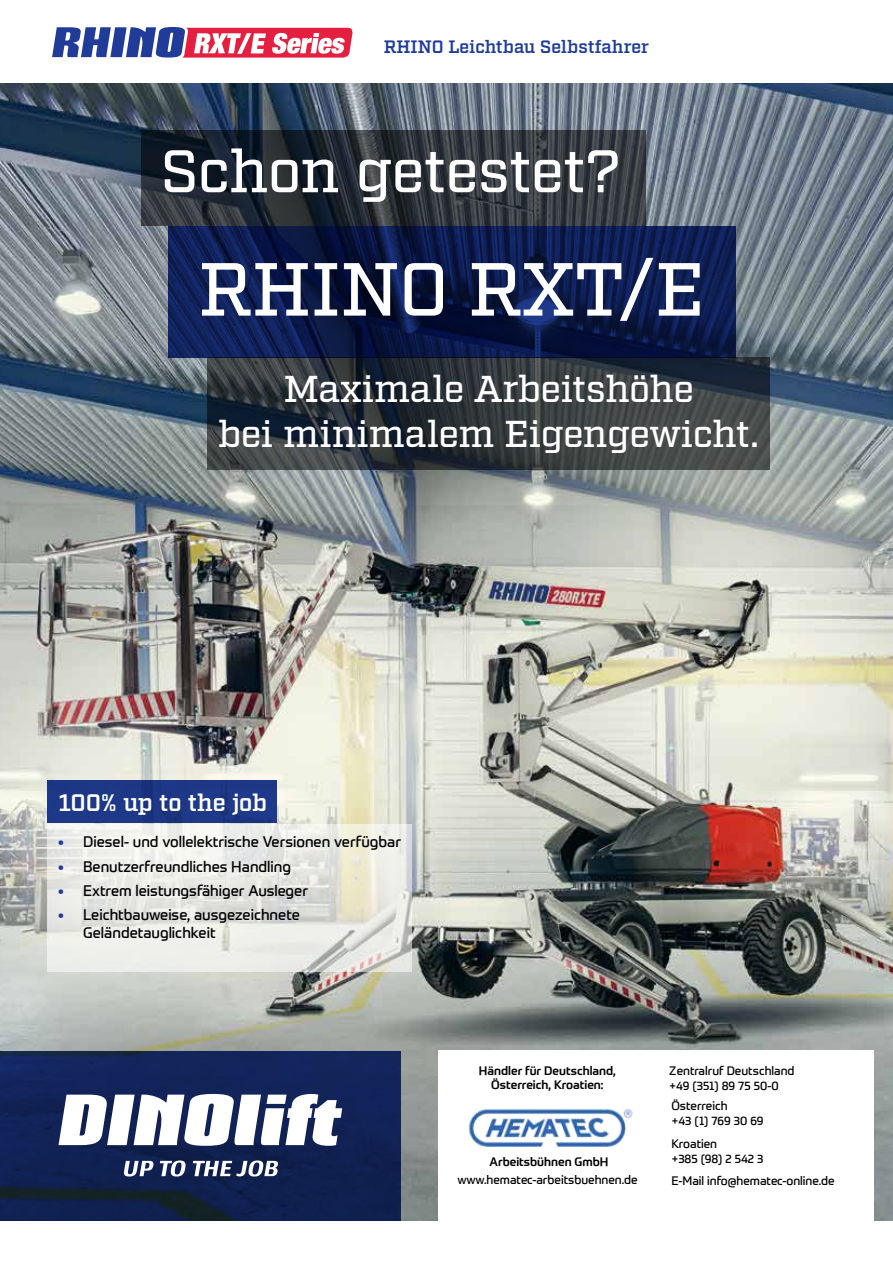
<style>
.page{position:relative;width:893px;height:1263px;background:#fff}
.page>*{position:absolute;margin:0;border:0;box-sizing:border-box;transform-origin:0 0}
.t1{font:500 75px "Factoria";color:#fff}
.t2{font:500 60px "Factoria";letter-spacing:-.01em;color:#fff}
.t3{font:500 37.35px/44.8px "Factoria";letter-spacing:-.01em;color:#fff;text-align:center}
.t4{font:600 23.85px "Factoria";letter-spacing:-.01em;color:#fff}
.t5{font:600 18px "Factoria";color:#203c98}
.t6{font:15px/17.9px "Prometo";color:#000}
.t7{font:12px/15px "Prometo";color:#000}
.t8{font:500 12px/13.5px "Prometo";color:#000;text-align:center}
.s1{font-weight:700;color:#203c98}
</style>
<div class="page">
<img style="left:0;top:84px;width:893px;height:1136px">
<svg style="left:0;top:1051px;width:401px;height:169px;background:#112252"></svg>
<svg style="left:59px;top:1094px;width:283px;height:52px"></svg>
<svg style="left:124px;top:1161px;width:29px;height:15px"></svg>
<svg style="left:160px;top:1160px;width:26px;height:16px"></svg>
<svg style="left:193px;top:1160px;width:85px;height:16px"></svg>
<div style="left:47px;top:780px;width:230px;height:43px;background:#1e3887"></div>
<svg style="left:47px;top:824px;width:364px;height:148px;background:#e8e9e3"></svg>
<svg style="left:141px;top:130px;width:504px;height:95px;background:#2b3139"></svg>
<svg style="left:168px;top:226px;width:567px;height:132px;background:#0b1a4a"></svg>
<svg style="left:207px;top:358px;width:562px;height:112px;background:#32393e"></svg>
<svg style="left:52px;top:27px;width:301px;height:31px"></svg>
<div style="left:438px;top:1050px;width:435px;height:180px;background:#fff"></div>
<img style="left:468px;top:1108px;width:165px;height:39px">
<p class="t5" style="left:384px;top:36px;width:267px">RHINO Leichtbau Selbstfahrer</p>
<h2 class="t2" style="left:161px;top:136px;width:461px">Schon getestet?</h2>
<h1 class="t1" style="left:199px;top:245px;width:507px">RHINO RXT/E</h1>
<h3 class="t3" style="left:218px;top:368px;width:543px">Maximale Arbeitshöhe<br>bei minimalem Eigengewicht.</h3>
<h3 class="t4" style="left:59px;top:788px;width:209px">100% up to the job</h3>
<p class="t6" style="left:58px;top:833px;width:345px"><span class="s1">•</span> Diesel- und vollelektrische Versionen verfügbar</p>
<p class="t6" style="left:58px;top:857px;width:235px"><span class="s1">•</span> Benutzerfreundliches Handling</p>
<p class="t6" style="left:58px;top:881px;width:252px"><span class="s1">•</span> Extrem leistungsfähiger Ausleger</p>
<p class="t6" style="left:83px;top:906px;width:218px;text-indent:-26px"><span class="s1">•</span> Leichtbauweise, ausgezeichnete<br>Geländetauglichkeit</p>
<p class="t8" style="left:479px;top:1064px;width:138px">Händler für Deutschland,<br>Österreich, Kroatien:</p>
<p class="t8" style="left:490px;top:1155px;width:120px">Arbeitsbühnen GmbH</p>
<p class="t7" style="left:457px;top:1172px;width:182px">www.hematec-arbeitsbuehnen.de</p>
<p class="t7" style="left:669px;top:1063px;width:127px">Zentralruf Deutschland +49 (351) 89 75 50-0</p>
<p class="t7" style="left:671px;top:1098px;width:94px">Österreich<br>+43 (1) 769 30 69</p>
<p class="t7" style="left:671px;top:1136px;width:94px">Kroatien<br>+385 (98) 2 542 3</p>
<p class="t7" style="left:671px;top:1173px;width:165px">E-Mail info@hematec-online.de</p>
</div>
